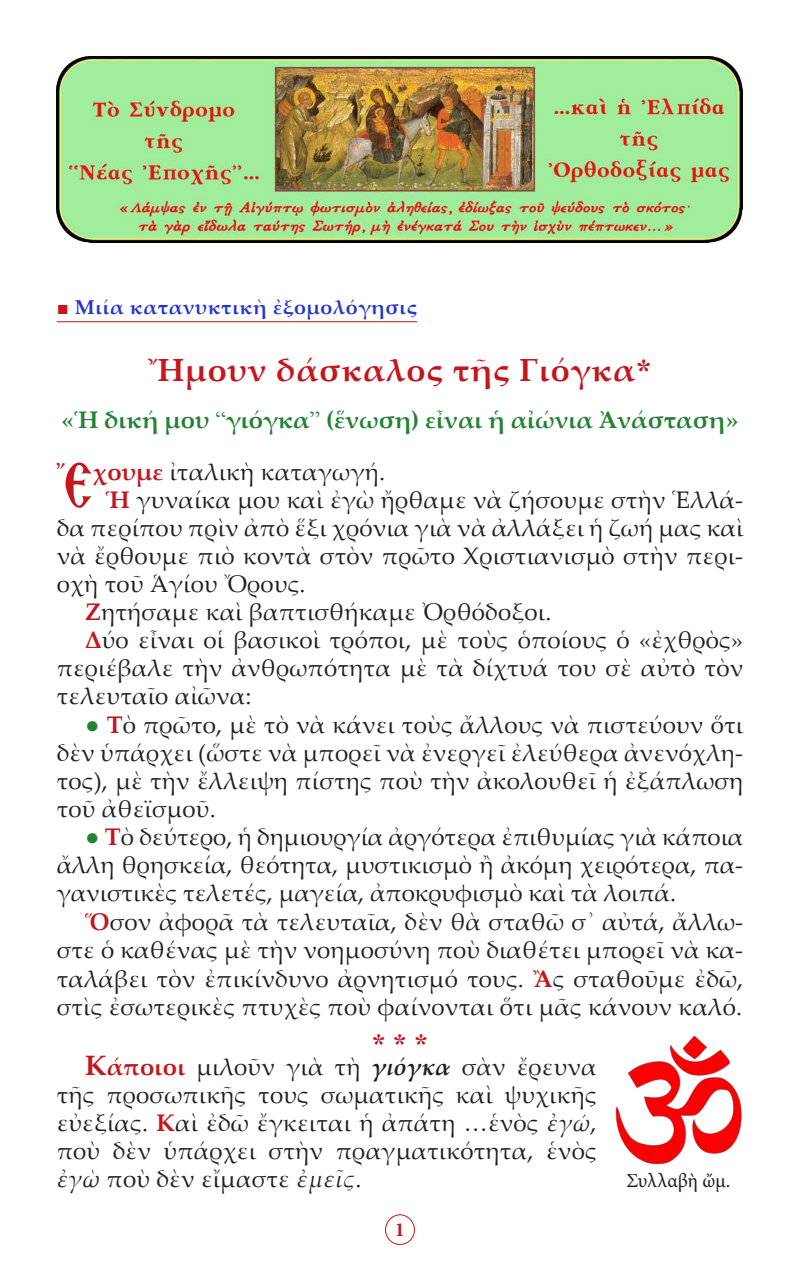
<style>
.page{position:relative;width:800px;height:1270px;background:#fff}
.page>*{position:absolute;margin:0;border:0;box-sizing:border-box;transform-origin:0 0}
.t1{font:700 32px "Palatino Linotype";letter-spacing:.03em;color:#c4161c}
.t2{font:32px "BYZIMAK";color:#c4161c}
.t3{font:28px "CTOS New Times Bold Test 1";color:#c4161c}
.t4{font:24px/28px "Palatino Linotype";letter-spacing:.01em;color:#231f20;text-align:justify}
.t5{font:700 24px "Palatino Linotype";color:#258134}
.t6{font:700 20px "Palatino Linotype";letter-spacing:.03em;color:#2534d0}
.t7{font:20px "Minion Pro";letter-spacing:-.005em;color:#231f20}
.t8{font:700 20px "Minion Pro";color:#c4161c}
.s1{font-family:"Times New Roman";font-weight:400;color:#c4161c}
.s2{font-family:"CTOS New Times Bold Test 1";font-weight:400}
.s3{font-family:"Times New Roman";font-weight:400}
.s4{font-size:63.8px}
.s5{font-weight:700;color:#c4161c}
.s6{font-family:"CTOS New Times Roman Test 1";color:#258134}
.s7{font-weight:700;font-size:28px;color:#c4161c}
.s8{font-weight:700;font-style:italic}
.s9{font-style:italic}
</style>
<div class="page">
<div style="left:385px;top:1214px;width:30px;height:31px;border:1px solid #c4161c;border-radius:50%"></div>
<hr style="left:57px;top:321px;width:360px;height:1px;background:#c4161c">
<img style="left:57px;top:57px;width:686px;height:186px">
<img style="left:615px;top:1035px;width:127px;height:130px">
<p class="t6" style="left:57px;top:293px;width:362px"><span class="s1">■</span> Μιία κατανυκτικὴ ἐξομολόγησις</p>
<p class="t1" style="left:148px;top:347px;width:505px">Ἤμουν δάσκαλος τῆς Γιόγκα<span class="s2">*</span></p>
<p class="t5" style="left:61px;top:403px;width:679px">«Ἡ δική μου <span class="s3">“</span>γιόγκα<span class="s3">”</span> (ἕνωση) εἶναι ἡ αἰώνια Ἀνάσταση»</p>
<p class="t2" style="left:56px;top:456px;width:39px">῎<span class="s4">Ε</span></p>
<p class="t4" style="left:93px;top:457px;width:293px"><span class="s5">χουμε</span> ἰταλικὴ καταγωγή.</p>
<p class="t4" style="left:57px;top:485px;width:688px;text-indent:49px"><span class="s5">Ἡ</span> γυναίκα μου καὶ ἐγὼ ἤρθαμε νὰ ζήσουμε στὴν Ἑλλά&shy;δα περίπου πρὶν ἀπὸ ἕξι χρόνια γιὰ νὰ ἀλλάξει ἡ ζωή μας καὶ νὰ ἔρθουμε πιὸ κοντὰ στὸν πρῶτο Χριστιανισμὸ στὴν περι&shy;οχὴ τοῦ Ἁγίου Ὄρους.</p>
<p class="t4" style="left:85px;top:597px;width:468px"><span class="s5">Ζ</span>ητήσαμε καὶ βαπτισθήκαμε Ὀρθόδοξοι.</p>
<p class="t4" style="left:57px;top:625px;width:688px;text-indent:28px"><span class="s5">Δ</span>ύο εἶναι οἱ βασικοὶ τρόποι, μὲ τοὺς ὁποίους ὁ «ἐχθρὸς» περιέβαλε τὴν ἀνθρωπότητα μὲ τὰ δίχτυά του σὲ αὐτὸ τὸν τελευταῖο αἰῶνα:</p>
<p class="t4" style="left:57px;top:709px;width:688px;text-indent:28px"><span class="s6">●</span> <span class="s5">Τ</span>ὸ πρῶτο, μὲ τὸ νὰ κάνει τοὺς ἄλλους νὰ πιστεύουν ὅτι δὲν ὑπάρχει (ὥστε νὰ μπορεῖ νὰ ἐνεργεῖ ἐλεύθερα ἀνενόχλη&shy;τος), μὲ τὴν ἔλλειψη πίστης ποὺ τὴν ἀκολουθεῖ ἡ ἐξάπλωση τοῦ ἀθεϊσμοῦ.</p>
<p class="t4" style="left:57px;top:822px;width:688px;text-indent:28px"><span class="s6">●</span> <span class="s5">Τ</span>ὸ δεύτερο, ἡ δημιουργία ἀργότερα ἐπιθυμίας γιὰ κάποια ἄλλη θρησκεία, θεότητα, μυστικισμὸ ἢ ἀκόμη χειρότερα, πα&shy;γανιστικὲς τελετές, μαγεία, ἀποκρυφισμὸ καὶ τὰ λοιπά.</p>
<p class="t4" style="left:57px;top:907px;width:688px;text-indent:28px"><span class="s5">Ὅ</span>σον ἀφορᾶ τὰ τελευταῖα, δὲν θὰ σταθῶ σ᾿ αὐτά, ἄλλω&shy;στε ὁ καθένας μὲ τὴν νοημοσύνη ποὺ διαθέτει μπορεῖ νὰ κα&shy;ταλάβει τὸν ἐπικίνδυνο ἀρνητισμό τους. <span class="s5">Ἂ</span>ς σταθοῦμε ἐδῶ, στὶς ἐσωτερικὲς πτυχὲς ποὺ φαίνονται ὅτι μᾶς κάνουν καλό.</p>
<p class="t3" style="left:372px;top:1028px;width:57px">* * *</p>
<p class="t4" style="left:57px;top:1051px;width:541px;text-indent:28px"><span class="s7">Κ</span><span class="s5">άποιοι</span> μιλοῦν γιὰ τὴ <span class="s8">γιόγκα</span> σὰν ἔρευνα τῆς προσωπικῆς τους σωματικῆς καὶ ψυχικῆς εὐεξίας. <span class="s5">Κ</span>αὶ ἐδῶ ἔγκειται ἡ ἀπάτη …ἑνὸς <span class="s9">ἐγώ</span>, ποὺ δὲν ὑπάρχει στὴν πραγματικότητα, ἑνὸς <span class="s9">ἐγὼ</span> ποὺ δὲν εἴμαστε <span class="s9">ἐμεῖς</span>.</p>
<p class="t7" style="left:627px;top:1167px;width:105px">Συλλαβὴ ὤμ.</p>
<p class="t8" style="left:395px;top:1216px;width:11px">1</p>
</div>
